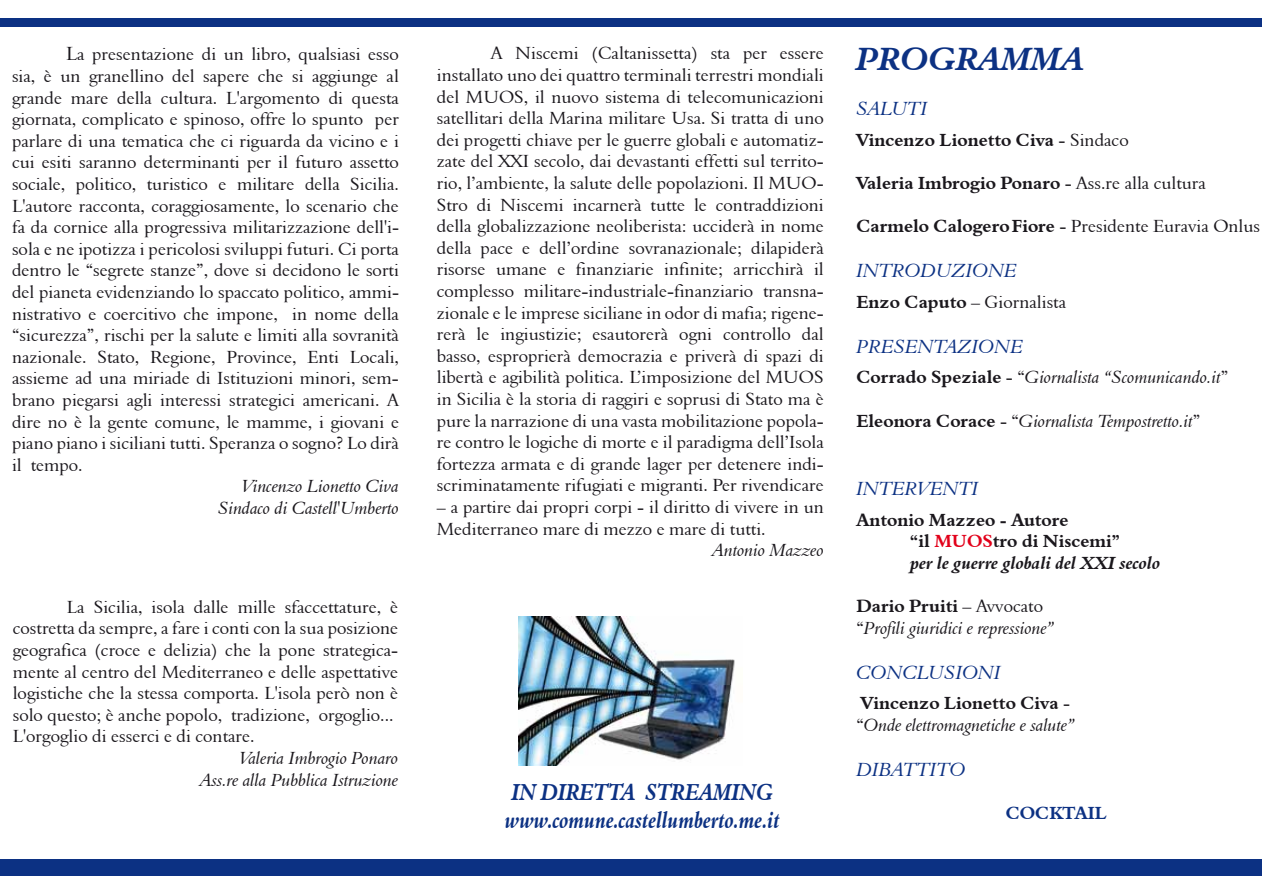
<style>
.page{position:relative;width:1263px;height:893px;background:#fff}
.page>*{position:absolute;margin:0;border:0;box-sizing:border-box;transform-origin:0 0}
.t1{font:33px "Aldine 401 BT Bold Italic A";color:#0c3183}
.t2{font:23.7px/28.3px "Aldine 401 BT Bold Italic A";color:#0c3183;scale:.85 1}
.t3{font:19.5px "Aldine 401 BT Italic A";color:#0c3183}
.t4{font:18px/21.6px "Aldine 401 BT Roman A";color:#1a171c;text-align:justify}
.t5{font:18px/21.6px "Aldine 401 BT Italic A";color:#1a171c;text-align:right}
.t6{font:18px/21.6px "Aldine 401 BT Bold A";color:#1a171c}
.t7{font:18px "Aldine 401 BT Bold Italic A";color:#1a171c}
.t8{font:18px "Aldine 401 BT Bold A";color:#0c3183}
.s1{font-size:19.5px}
.s2{font-family:"Aldine 401 BT Roman A"}
.s3{font-family:"Aldine 401 BT Bold A"}
.s4{color:#e2001a}
</style>
<div class="page">
<div style="left:0;top:19px;width:1262px;height:8px;background:#0c3183"></div>
<div style="left:0;top:859px;width:1262px;height:16px;background:#0c3183"></div>
<img style="left:518px;top:616px;width:217px;height:150px">
<p class="t4" style="left:12px;top:43px;width:389px;text-indent:54px"><span class="s1">L</span>a presentazione di un libro, qualsiasi esso sia, è un granellino del sapere che si aggiunge al grande mare della cultura. L'argomento di questa giornata, complicato e spinoso, offre lo spunto per parlare di una tematica che ci riguarda da vicino e i cui esiti saranno determinanti per il futuro assetto sociale, politico, turistico e militare della Sicilia.<br>L'autore racconta, coraggiosamente, lo scenario che fa da cornice alla progressiva militarizzazione dell'i&shy;sola e ne ipotizza i pericolosi sviluppi futuri. Ci porta dentro le “segrete stanze”, dove si decidono le sorti del pianeta evidenziando lo spaccato politico, ammi&shy;nistrativo e coercitivo che impone, in nome della “sicurezza”, rischi per la salute e limiti alla sovranità nazionale. Stato, Regione, Province, Enti Locali, assieme ad una miriade di Istituzioni minori, sem&shy;brano piegarsi agli interessi strategici americani. A dire no è la gente comune, le mamme, i giovani e piano piano i siciliani tutti. Speranza o sogno? Lo dirà il tempo.</p>
<p class="t5" style="left:218px;top:475px;width:182px">Vincenzo Lionetto Civa<br>Sindaco di Castell'Umberto</p>
<p class="t4" style="left:13px;top:596px;width:387px;text-align:left;text-indent:54px">La Sicilia, isola dalle mille sfaccettature, è costretta da sempre, a fare i conti con la sua posizione geografica (croce e delizia) che la pone strategica&shy;mente al centro del Mediterraneo e delle aspettative logistiche che la stessa comporta. L'isola però non è solo questo; è anche popolo, tradizione, orgoglio...<br>L'orgoglio di esserci e di contare.</p>
<p class="t5" style="left:200px;top:747px;width:200px">Valeria Imbrogio Ponaro<br>Ass.re alla Pubblica Istruzione</p>
<p class="t4" style="left:437px;top:42px;width:389px;text-indent:54px">A Niscemi (Caltanissetta) sta per essere installato uno dei quattro terminali terrestri mondiali del MUOS, il nuovo sistema di telecomunicazioni satellitari della Marina militare Usa. Si tratta di uno dei progetti chiave per le guerre globali e automatiz&shy;zate del XXI secolo, dai devastanti effetti sul territo&shy;rio, l’ambiente, la salute delle popolazioni. Il MUO-Stro di Niscemi incarnerà tutte le contraddizioni della globalizzazione neoliberista: ucciderà in nome della pace e dell’ordine sovranazionale; dilapiderà risorse umane e finanziarie infinite; arricchirà il complesso militare-industriale-finanziario transna&shy;zionale e le imprese siciliane in odor di mafia; rigene&shy;rerà le ingiustizie; esautorerà ogni controllo dal basso, esproprierà democrazia e priverà di spazi di libertà e agibilità politica. L’imposizione del MUOS in Sicilia è la storia di raggiri e soprusi di Stato ma è pure la narrazione di una vasta mobilitazione popola&shy;re contro le logiche di morte e il paradigma dell’Isola fortezza armata e di grande lager per detenere indi&shy;scriminatamente rifugiati e migranti. Per rivendicare</p>
<p class="t4" style="left:437px;top:496px;width:389px">– a partire dai propri corpi - il diritto di vivere in un<br>Mediterraneo mare di mezzo e mare di tutti.</p>
<p class="t5" style="left:712px;top:539px;width:113px">Antonio Mazzeo</p>
<h2 class="t2" style="left:505px;top:778px;width:325px">IN DIRETTA STREAMING www.comune.castellumberto.me.it</h2>
<h1 class="t1" style="left:856px;top:38px;width:229px">PROGRAMMA</h1>
<p class="t3" style="left:856px;top:97px;width:72px">SALUTI</p>
<p class="t6" style="left:856px;top:129px;width:274px">Vincenzo Lionetto Civa <span class="s2">- Sindaco</span></p>
<p class="t6" style="left:856px;top:172px;width:351px">Valeria Imbrogio Ponaro <span class="s2">- Ass.re alla cultura</span></p>
<p class="t4" style="left:856px;top:215px;width:405px"><span class="s3">Carmelo CalogeroFiore</span> - Presidente Euravia Onlus</p>
<p class="t3" style="left:856px;top:259px;width:162px">INTRODUZIONE</p>
<p class="t4" style="left:856px;top:291px;width:211px"><span class="s3">Enzo Caputo</span> – Giornalista</p>
<p class="t3" style="left:856px;top:334px;width:168px">PRESENTAZIONE</p>
<p class="t5" style="left:856px;top:366px;width:373px"><span class="s3">Corrado Speziale</span> <span class="s2">- “</span>Giornalista “Scomunicando.it<span class="s2">”</span></p>
<p class="t5" style="left:856px;top:409px;width:345px"><span class="s3">Eleonora Corace</span> <span class="s2">- “</span>Giornalista Tempostretto.it<span class="s2">”</span></p>
<p class="t3" style="left:856px;top:476px;width:124px">INTERVENTI</p>
<p class="t6" style="left:910px;top:508px;width:211px;text-indent:-54px">Antonio Mazzeo - Autore<br>“il <span class="s4">MUOS</span>tro di Niscemi”</p>
<p class="t7" style="left:910px;top:551px;width:251px">per le guerre globali del XXI secolo</p>
<p class="t6" style="left:856px;top:595px;width:188px">Dario Pruiti <span class="s2">– Avvocato</span></p>
<p class="t5" style="left:856px;top:616px;width:199px"><span class="s2">“</span>Profili giuridici e repressione”</p>
<p class="t3" style="left:856px;top:660px;width:146px">CONCLUSIONI</p>
<p class="t6" style="left:861px;top:692px;width:211px">Vincenzo Lionetto Civa <span class="s2">-</span></p>
<p class="t5" style="left:856px;top:714px;width:220px"><span class="s2">“</span>Onde elettromagnetiche e salute”</p>
<p class="t3" style="left:856px;top:757px;width:111px">DIBATTITO</p>
<p class="t8" style="left:1006px;top:802px;width:103px">COCKTAIL</p>
</div>
